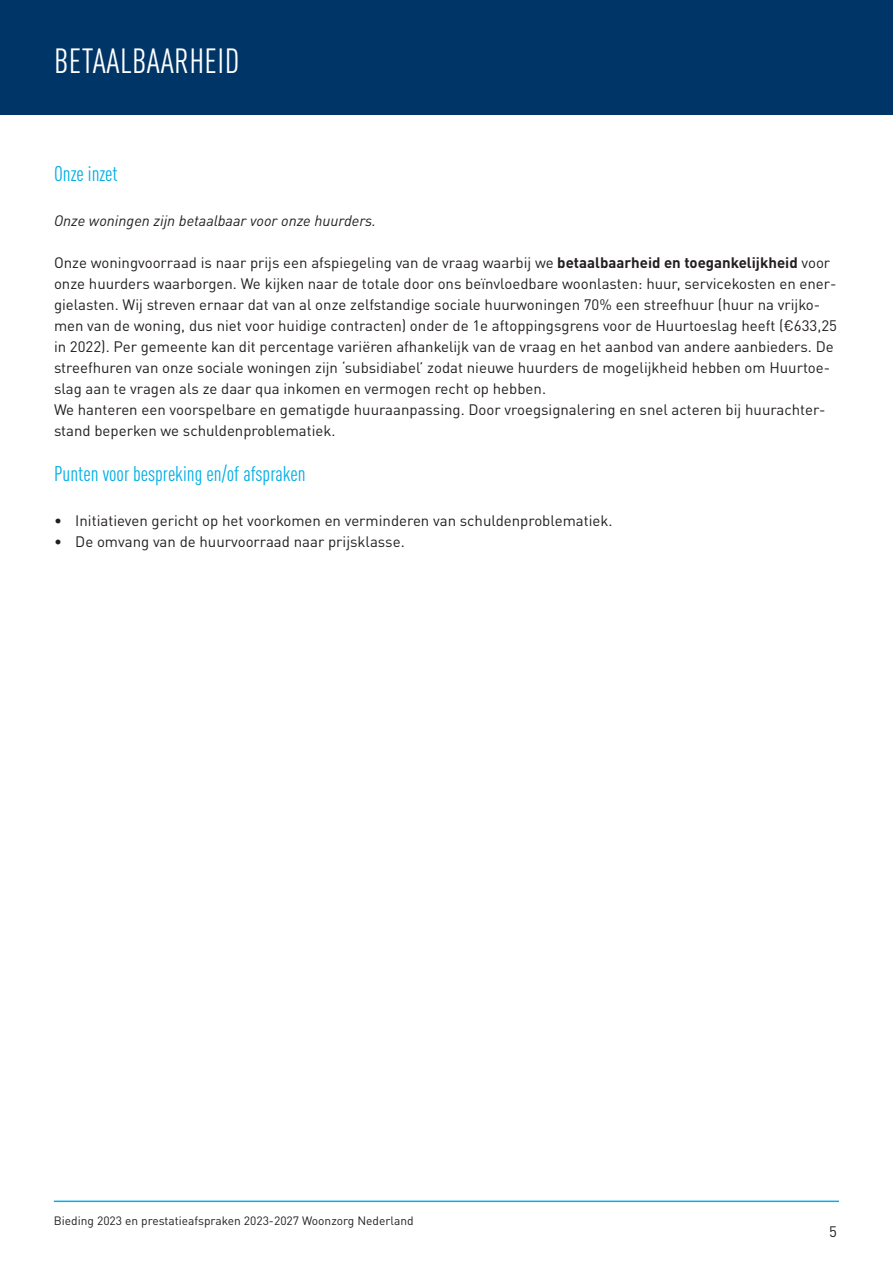
<style>
.page{position:relative;width:893px;height:1263px;background:#fff}
.page>*{position:absolute;margin:0;border:0;box-sizing:border-box;transform-origin:0 0}
.t1{font:condensed 34.5px "DIN Pro";letter-spacing:.01em;color:#fff}
.t2{font:condensed 21px "DIN Pro";color:#00aee5}
.t3{font:15px/21px "DIN Pro";color:#231f20}
.t4{font:italic 15px "DIN Pro";color:#231f20}
.t5{font:12px "DIN Pro";color:#231f20}
.s1{font-weight:700}
</style>
<div class="page">
<hr style="left:54px;top:1200px;width:785px;height:2px;background:#00aeef">
<div style="left:0;top:0;width:893px;height:114px;background:#003667"></div>
<h1 class="t1" style="left:54px;top:36px;width:187px">BETAALBAARHEID</h1>
<h2 class="t2" style="left:54px;top:159px;width:65px">Onze inzet</h2>
<p class="t4" style="left:54px;top:209px;width:324px">Onze woningen zijn betaalbaar voor onze huurders.</p>
<p class="t3" style="left:54px;top:251px;width:784px">Onze woningvoorraad is naar prijs een afspiegeling van de vraag waarbij we <span class="s1">betaalbaarheid en toegankelijkheid</span> voor onze huurders waarborgen. We kijken naar de totale door ons beïnvloedbare woonlasten: huur, servicekosten en ener&shy;gielasten. Wij streven ernaar dat van al onze zelfstandige sociale huurwoningen 70% een streefhuur (huur na vrijko&shy;men van de woning, dus niet voor huidige contracten) onder de 1e aftoppingsgrens voor de Huurtoeslag heeft (€633,25 in 2022). Per gemeente kan dit percentage variëren afhankelijk van de vraag en het aanbod van andere aanbieders. De streefhuren van onze sociale woningen zijn ‘subsidiabel’ zodat nieuwe huurders de mogelijkheid hebben om Huurtoe&shy;slag aan te vragen als ze daar qua inkomen en vermogen recht op hebben.<br>We hanteren een voorspelbare en gematigde huuraanpassing. Door vroegsignalering en snel acteren bij huurachter&shy;stand beperken we schuldenproblematiek.</p>
<h2 class="t2" style="left:54px;top:459px;width:253px">Punten voor bespreking en/of afspraken</h2>
<p class="t3" style="left:54px;top:509px;width:560px">• Initiatieven gericht op het voorkomen en verminderen van schuldenproblematiek.</p>
<p class="t3" style="left:54px;top:530px;width:352px">• De omvang van de huurvoorraad naar prijsklasse.</p>
<p class="t5" style="left:54px;top:1211px;width:361px">Bieding 2023 en prestatieafspraken 2023-2027 Woonzorg Nederland</p>
<p class="t3" style="left:829px;top:1219px;width:9px">5</p>
</div>
